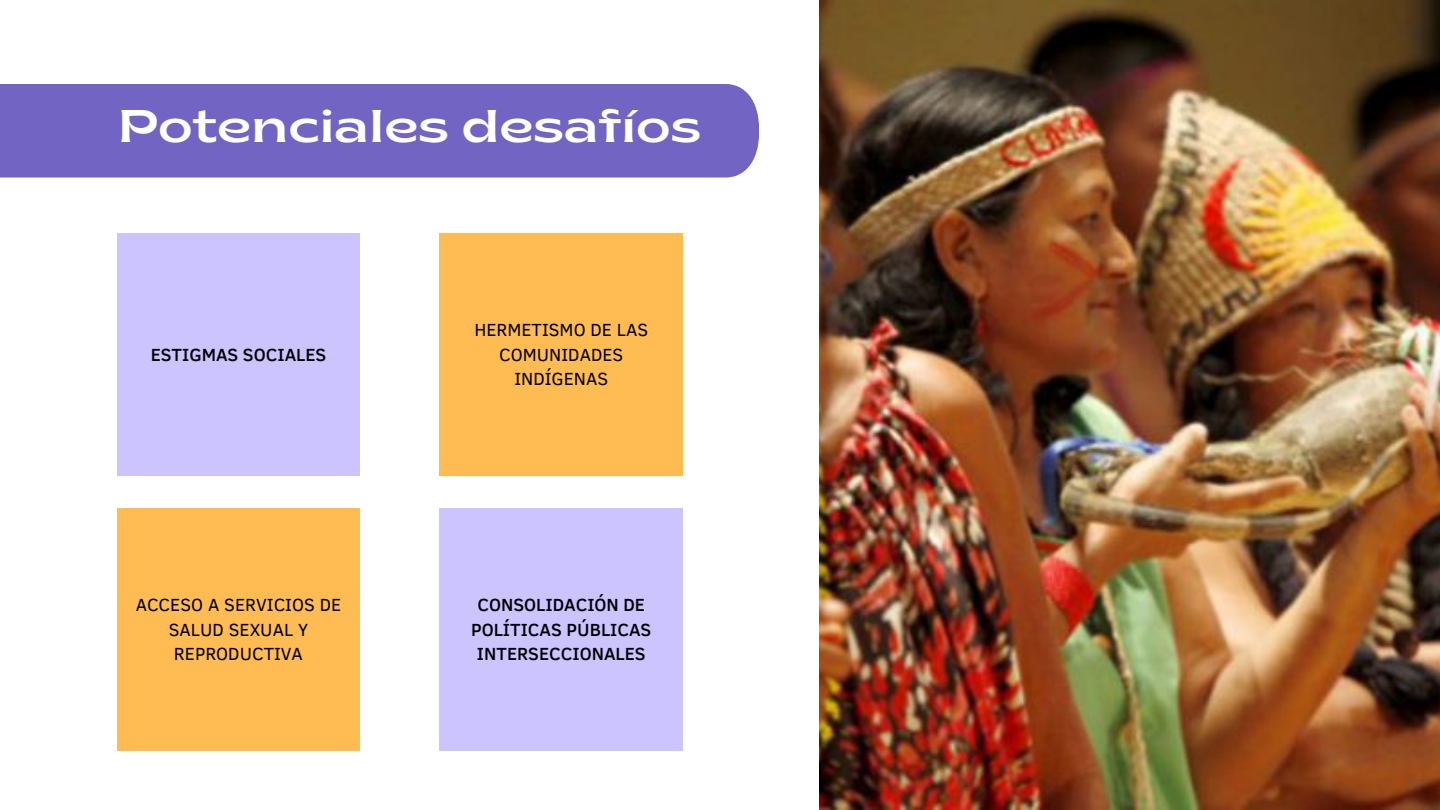
<style>
.page{position:relative;width:1440px;height:810px;background:#fff}
.page>*{position:absolute;margin:0;border:0;box-sizing:border-box;transform-origin:0 0}
.t1{font:semi-expanded 45.8px "Brice";color:#fff}
.t2{font:18px/24.6px "Clear Sans";color:#000;text-align:center}
.t3{font:500 18px/24.6px "Clear Sans";color:#000;text-align:center}
</style>
<div class="page">
<img style="left:819px;top:0;width:621px;height:810px">
<div style="left:0;top:84px;width:759px;height:94px;background:#7164c3"></div>
<div style="left:117px;top:233px;width:243px;height:243px;background:#ccc4ff"></div>
<div style="left:440px;top:233px;width:243px;height:243px;background:#ffbc53"></div>
<div style="left:117px;top:508px;width:243px;height:243px;background:#ffbc53"></div>
<div style="left:440px;top:508px;width:243px;height:243px;background:#ccc4ff"></div>
<h1 class="t1" style="left:118px;top:107px;width:585px">Potenciales desafíos</h1>
<p class="t3" style="left:151px;top:341px;width:177px">ESTIGMAS SOCIALES</p>
<h2 class="t2" style="left:136px;top:592px;width:207px">ACCESO A SERVICIOS DE<br>SALUD SEXUAL Y<br>REPRODUCTIVA</h2>
<h2 class="t2" style="left:474px;top:317px;width:175px">HERMETISMO DE LAS<br>COMUNIDADES<br>INDÍGENAS</h2>
<p class="t3" style="left:471px;top:592px;width:182px">CONSOLIDACIÓN DE<br>POLÍTICAS PÚBLICAS<br>INTERSECCIONALES</p>
</div>
